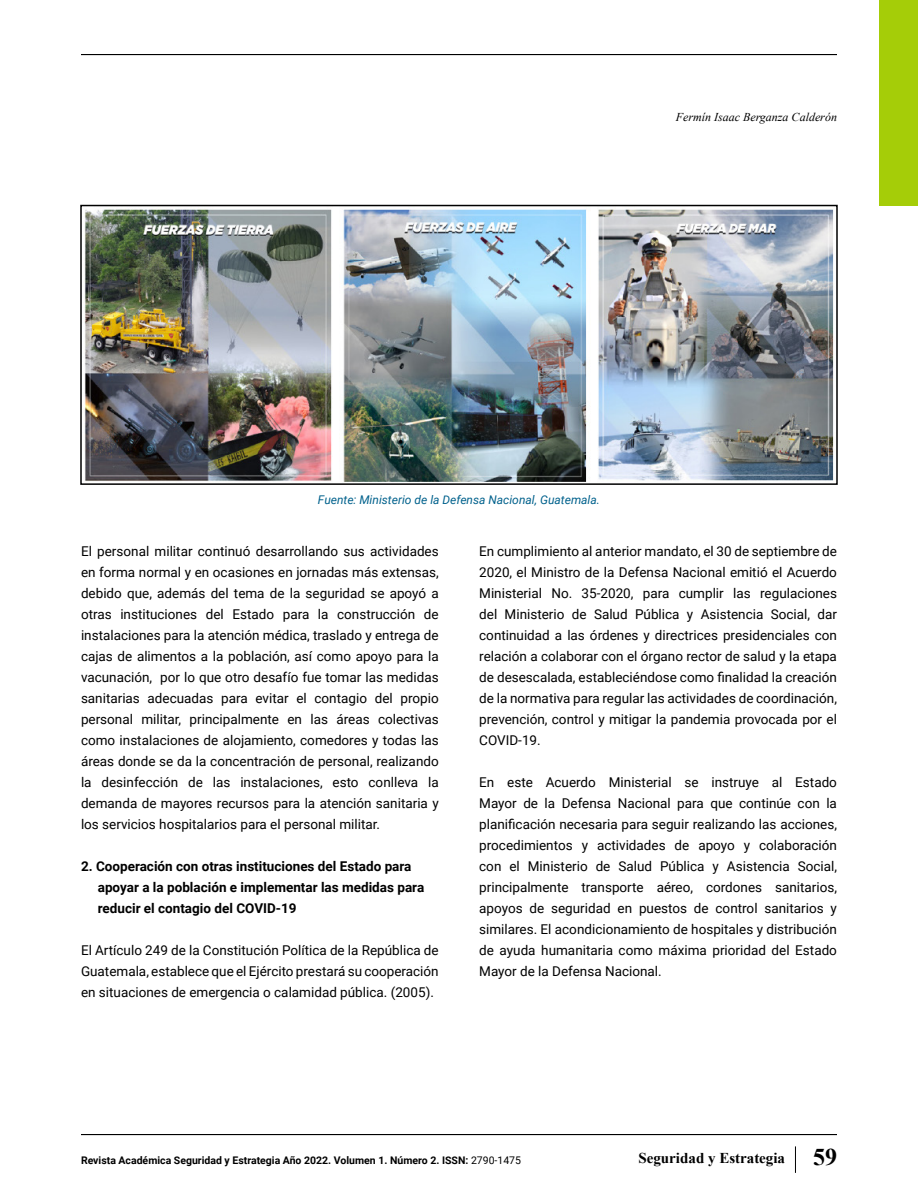
<style>
.page{position:relative;width:918px;height:1188px;background:#fff}
.page>*{position:absolute;margin:0;border:0;box-sizing:border-box;transform-origin:0 0}
.t1{font:700 15px "Times New Roman";color:#000}
.t2{font:13.5px/21px "Roboto";color:#000;text-align:justify}
.t3{font:700 13.5px "Roboto";color:#000}
.t4{font:italic 12px "Roboto";color:#00618c}
.t5{font:italic 12px "Times New Roman";color:#000}
.t6{font:700 10.5px "Roboto";color:#000}
.s1{font-weight:400}
.s2{font-size:24px}
</style>
<div class="page">
<hr style="left:81px;top:1134px;width:756px;height:1px;background:#000">
<hr style="left:81px;top:54px;width:756px;height:1px;background:#000">
<svg style="left:795px;top:1146px;width:1px;height:27px"></svg>
<div style="left:879px;top:0;width:39px;height:206px;background:#a5cd08"></div>
<img style="left:84px;top:209px;width:750px;height:273px">
<div style="left:80px;top:205px;width:758px;height:280px;border:2px solid #000"></div>
<p class="t5" style="left:676px;top:108px;width:163px">Fermín Isaac Berganza Calderón</p>
<p class="t4" style="left:318px;top:491px;width:284px">Fuente: Ministerio de la Defensa Nacional, Guatemala.</p>
<p class="t2" style="left:81px;top:540px;width:359px">El personal militar continuó desarrollando sus actividades en forma normal y en ocasiones en jornadas más extensas, debido que, además del tema de la seguridad se apoyó a otras instituciones del Estado para la construcción de instalaciones para la atención médica, traslado y entrega de cajas de alimentos a la población, así como apoyo para la vacunación, por lo que otro desafío fue tomar las medidas sanitarias adecuadas para evitar el contagio del propio personal militar, principalmente en las áreas colectivas como instalaciones de alojamiento, comedores y todas las áreas donde se da la concentración de personal, realizando la desinfección de las instalaciones, esto conlleva la demanda de mayores recursos para la atención sanitaria y los servicios hospitalarios para el personal militar.</p>
<p class="t3" style="left:81px;top:856px;width:332px">2. Cooperación con otras instituciones del Estado para</p>
<p class="t3" style="left:98px;top:877px;width:328px">apoyar a la población e implementar las medidas para</p>
<p class="t3" style="left:98px;top:898px;width:200px">reducir el contagio del COVID-19</p>
<p class="t2" style="left:81px;top:939px;width:359px">El Artículo 249 de la Constitución Política de la República de Guatemala, establece que el Ejército prestará su cooperación en situaciones de emergencia o calamidad pública. (2005).</p>
<p class="t2" style="left:479px;top:540px;width:359px">En cumplimiento al anterior mandato, el 30 de septiembre de 2020, el Ministro de la Defensa Nacional emitió el Acuerdo Ministerial No. 35-2020, para cumplir las regulaciones del Ministerio de Salud Pública y Asistencia Social, dar continuidad a las órdenes y directrices presidenciales con relación a colaborar con el órgano rector de salud y la etapa de desescalada, estableciéndose como finalidad la creación de la normativa para regular las actividades de coordinación, prevención, control y mitigar la pandemia provocada por el COVID-19.</p>
<p class="t2" style="left:479px;top:771px;width:359px">En este Acuerdo Ministerial se instruye al Estado Mayor de la Defensa Nacional para que continúe con la planificación necesaria para seguir realizando las acciones, procedimientos y actividades de apoyo y colaboración con el Ministerio de Salud Pública y Asistencia Social, principalmente transporte aéreo, cordones sanitarios, apoyos de seguridad en puestos de control sanitarios y similares. El acondicionamiento de hospitales y distribución de ayuda humanitaria como máxima prioridad del Estado Mayor de la Defensa Nacional.</p>
<p class="t6" style="left:81px;top:1153px;width:442px">Revista Académica Seguridad y Estrategia Año 2022. Volumen 1. Número 2. ISSN: <span class="s1">2790-1475</span></p>
<p class="t1" style="left:638px;top:1147px;width:200px">Seguridad y Estrategia <span class="s2">59</span></p>
</div>
